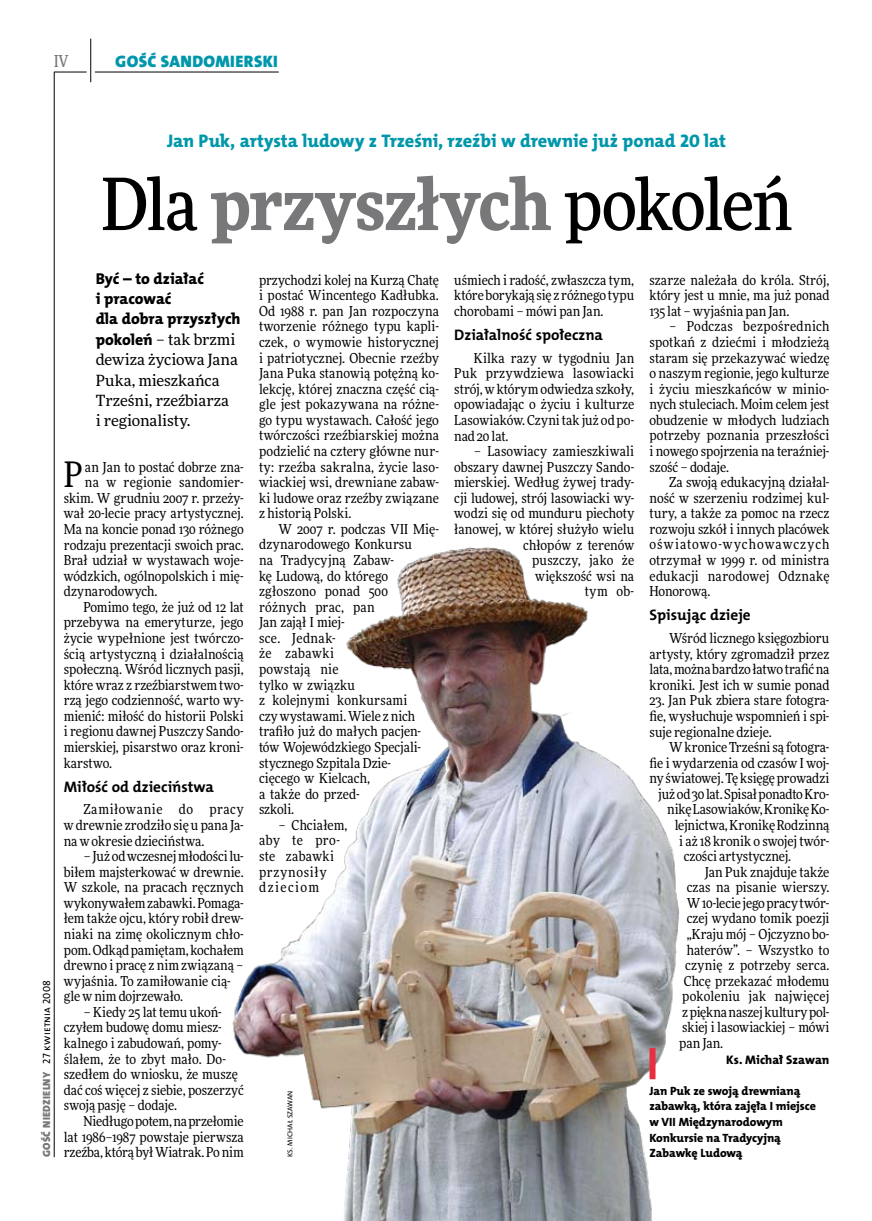
<style>
.page{position:relative;width:872px;height:1221px;background:#fff}
.page>*{position:absolute;margin:0;border:0;box-sizing:border-box;transform-origin:0 0}
.t1{font:500 72px "Freeday Narrow";letter-spacing:-.03em;color:#000}
.t2{font:35.25px "Freeday Narrow News";color:#000}
.t3{font:18.3px "The Mix HP8 Ex Bld";letter-spacing:.005em;color:#0097aa}
.t4{font:16.65px "The Mix HP9 Blk";letter-spacing:.02em;color:#0097aa}
.t5{font:500 16.5px "Freeday Narrow";color:#787779;scale:.9 1}
.t6{font:15.75px/20.4px "The Mix HP8 Ex Bld";letter-spacing:.005em;color:#000}
.t7{font:15.45px/20.4px "Freeday News";letter-spacing:-.005em;color:#000}
.t8{font:15.3px "The Mix HP7 Bld";color:#000}
.t9{font:13.8px/15.6px "Freeday Narrow News";color:#000;text-align:justify}
.t10{font:13.8px/15.6px "Freeday Narrow News";letter-spacing:.035em;color:#000}
.t11{font:12.45px "The Mix HP8 Ex Bld";letter-spacing:.005em;color:#000}
.t12{font:12px/15.6px "The Mix HP8 Ex Bld";letter-spacing:-.005em;color:#000}
.t13{font:10.5px "The Mix HP9 Blk";letter-spacing:.025em;color:#787779}
.t14{font:7.2px "The Mix HP5 Plain";letter-spacing:.025em;color:#000}
.s1{font-family:"The Mix HP5 Plain";color:#000}
.s2{font-weight:900;color:#787779}
.s3{font-family:"The Mix HP8 Ex Bld";font-size:15.75px}
</style>
<div class="page">
<hr style="left:54px;top:72px;width:1px;height:1085px;background:#000">
<hr style="left:90px;top:39px;width:1px;height:43px;background:#000">
<hr style="left:54px;top:72px;width:33px;height:1px;background:#000">
<hr style="left:95px;top:72px;width:184px;height:1px;background:#000">
<img style="left:232px;top:547px;width:448px;height:673px">
<div style="left:649px;top:1048px;width:6px;height:31px;background:#e92f3f"></div>
<p class="t5" style="left:54px;top:50px;width:17px">IV</p>
<p class="t4" style="left:115px;top:50px;width:164px">GOŚĆ SANDOMIERSKI</p>
<p class="t13" style="left:40px;top:1156px;width:178px;rotate:-90deg">GOŚĆ NIEDZIELNY <span class="s1">27 kwietnia 2008</span></p>
<h3 class="t3" style="left:167px;top:129px;width:560px">Jan Puk, artysta ludowy z Trześni, rzeźbi w drewnie już ponad 20 lat</h3>
<h1 class="t1" style="left:101px;top:159px;width:692px">Dla <span class="s2">przyszłych</span> pokoleń</h1>
<p class="t6" style="left:96px;top:268px;width:146px">Być – to działać<br>i pracować<br>dla dobra przyszłych</p>
<p class="t7" style="left:96px;top:329px;width:144px"><span class="s3">pokoleń</span> – tak brzmi dewiza życiowa Jana<br>Puka, mieszkańca<br>Trześni, rzeźbiarza<br>i regionalisty.</p>
<p class="t9" style="left:454px;top:272px;width:181px">uśmiech i radość, zwłaszcza tym, które borykają się z różnego typu chorobami – mówi pan Jan.</p>
<p class="t8" style="left:454px;top:325px;width:150px">Działalność społeczna</p>
<p class="t9" style="left:454px;top:350px;width:181px;text-indent:20px">Kilka razy w tygodniu Jan Puk przywdziewa lasowiacki strój, w którym odwiedza szkoły, opowiadając o życiu i kulturze Lasowiaków. Czyni tak już od po&shy;nad 20 lat.</p>
<p class="t9" style="left:454px;top:443px;width:181px;text-align:right">– Lasowiacy zamieszkiwali obszary dawnej Puszczy Sando&shy;mierskiej. Według żywej trady&shy;cji ludowej, strój lasowiacki wy&shy;wodzi się od munduru piechoty łanowej, w której służyło wielu chłopów z terenów<br>puszczy, jako że<br>większość wsi na<br>tym ob-</p>
<p class="t9" style="left:259px;top:272px;width:181px">przychodzi kolej na Kurzą Chatę i postać Wincentego Kadłubka.<br>Od 1988 r. pan Jan rozpoczyna tworzenie różnego typu kapli&shy;czek, o wymowie historycznej i patriotycznej. Obecnie rzeźby Jana Puka stanowią potężną ko&shy;lekcję, której znaczna część cią&shy;gle jest pokazywana na różne&shy;go typu wystawach. Całość jego twórczości rzeźbiarskiej można podzielić na cztery główne nur&shy;ty: rzeźba sakralna, życie laso&shy;wiackiej wsi, drewniane zabaw&shy;ki ludowe oraz rzeźby związane z historią Polski.</p>
<p class="t9" style="left:259px;top:521px;width:181px;text-align:left;text-indent:20px">W 2007 r. podczas VII Mię&shy;dzynarodowego Konkursu<br>na Tradycyjną Zabaw-<br>kę Ludową, do którego zgłoszono ponad 500<br>różnych prac, pan<br>Jan zajął I miej-<br>sce. Jednak-<br>że zabawki<br>powstają nie<br>tylko w związku<br>z kolejnymi konkursami<br>czy wystawami. Wiele z nich trafiło już do małych pacjen&shy;tów Wojewódzkiego Specjali&shy;stycznego Szpitala Dzie-<br>cięcego w Kielcach,<br>a także do przed-<br>szkoli.</p>
<p class="t10" style="left:259px;top:817px;width:90px;text-indent:20px">– Chciałem, aby te pro&shy;ste zabawki przynosiły dzieciom</p>
<p class="t9" style="left:649px;top:272px;width:181px">szarze należała do króla. Strój, który jest u mnie, ma już ponad 135 lat – wyjaśnia pan Jan.</p>
<p class="t9" style="left:649px;top:318px;width:181px;text-indent:20px">– Podczas bezpośrednich spotkań z dziećmi i młodzieżą staram się przekazywać wiedzę o naszym regionie, jego kulturze i życiu mieszkańców w minio&shy;nych stuleciach. Moim celem jest obudzenie w młodych ludziach potrzeby poznania przeszłości i nowego spojrzenia na teraźniej&shy;szość – dodaje.</p>
<p class="t9" style="left:649px;top:474px;width:181px;text-indent:20px">Za swoją edukacyjną działal&shy;ność w szerzeniu rodzimej kul&shy;tury, a także za pomoc na rzecz rozwoju szkół i innych placówek oświatowo-wychowawczych otrzymał w 1999 r. od ministra edukacji narodowej Odznakę Honorową.</p>
<p class="t8" style="left:649px;top:605px;width:103px">Spisując dzieje</p>
<p class="t9" style="left:649px;top:630px;width:181px;text-indent:20px">Wśród licznego księgozbioru artysty, który zgromadził przez lata, można bardzo łatwo trafić na kroniki. Jest ich w sumie ponad</p>
<p class="t9" style="left:649px;top:692px;width:181px">23. Jan Puk zbiera stare fotogra&shy;fie, wysłuchuje wspomnień i spi&shy;suje regionalne dzieje.</p>
<p class="t9" style="left:669px;top:739px;width:162px">Wkronice Trześni są fotogra-</p>
<p class="t9" style="left:649px;top:754px;width:181px">fie i wydarzenia od czasów I woj-</p>
<p class="t9" style="left:649px;top:770px;width:181px">ny światowej. Tę księgę prowadzi</p>
<p class="t9" style="left:658px;top:785px;width:173px">już od 30 lat. Spisał ponadto Kro-</p>
<p class="t9" style="left:667px;top:801px;width:164px">nikę Lasowiaków, Kronikę Ko-</p>
<p class="t9" style="left:674px;top:817px;width:156px">lejnictwa, Kronikę Rodzinną</p>
<p class="t9" style="left:679px;top:832px;width:152px">i aż 18 kronik o swojej twór-</p>
<p class="t9" style="left:683px;top:848px;width:109px">czości artystycznej.</p>
<p class="t9" style="left:705px;top:863px;width:126px">Jan Puk znajduje także</p>
<p class="t9" style="left:686px;top:879px;width:144px">czas na pisanie wierszy.</p>
<p class="t9" style="left:686px;top:894px;width:144px">W10-lecie jego pracy twór-</p>
<p class="t9" style="left:686px;top:910px;width:144px">czej wydano tomik poezji</p>
<p class="t9" style="left:686px;top:926px;width:144px">„Kraju mój – Ojczyzno bo-</p>
<p class="t9" style="left:686px;top:941px;width:144px">haterów”. – Wszystko to</p>
<p class="t9" style="left:685px;top:957px;width:146px">czynię z potrzeby serca.</p>
<p class="t9" style="left:683px;top:972px;width:147px">Chcę przekazać młodemu</p>
<p class="t9" style="left:682px;top:988px;width:149px">pokoleniu jak najwięcej</p>
<p class="t9" style="left:682px;top:1003px;width:149px">zpiękna naszej kultury pol-</p>
<p class="t9" style="left:682px;top:1019px;width:149px">skiej i lasowiackiej – mówi</p>
<p class="t9" style="left:679px;top:1035px;width:46px">pan Jan.</p>
<p class="t11" style="left:726px;top:1051px;width:105px">Ks. Michał Szawan</p>
<p class="t12" style="left:649px;top:1082px;width:168px">Jan Puk ze swoją drewnianą zabawką, która zajęła I miejsce w VII Międzynarodowym<br>Konkursie na Tradycyjną</p>
<h2 class="t2" style="left:64px;top:453px;width:21px">P</h2>
<p class="t9" style="left:85px;top:459px;width:160px">an Jan to postać dobrze zna-</p>
<p class="t9" style="left:85px;top:474px;width:160px">na w regionie sandomier-</p>
<p class="t9" style="left:64px;top:490px;width:181px">skim. W grudniu 2007 r. przeży-</p>
<p class="t9" style="left:64px;top:505px;width:181px">wał 20-lecie pracy artystycznej.</p>
<p class="t9" style="left:64px;top:521px;width:181px">Ma na koncie ponad 130 różnego</p>
<p class="t9" style="left:64px;top:536px;width:181px">rodzaju prezentacji swoich prac.</p>
<p class="t9" style="left:64px;top:552px;width:181px">Brał udział w wystawach woje-</p>
<p class="t9" style="left:64px;top:568px;width:181px">wódzkich, ogólnopolskich i mię-</p>
<p class="t9" style="left:64px;top:583px;width:95px">dzynarodowych.</p>
<p class="t9" style="left:83px;top:599px;width:162px">Pomimo tego, że już od 12 lat</p>
<p class="t9" style="left:64px;top:614px;width:181px">przebywa na emeryturze, jego</p>
<p class="t9" style="left:64px;top:630px;width:181px">życie wypełnione jest twórczo-</p>
<p class="t9" style="left:64px;top:645px;width:181px">ścią artystyczną i działalnością</p>
<p class="t9" style="left:64px;top:661px;width:181px">społeczną. Wśród licznych pasji,</p>
<p class="t9" style="left:64px;top:676px;width:181px">które wraz z rzeźbiarstwem two-</p>
<p class="t9" style="left:64px;top:692px;width:181px">rzą jego codzienność, warto wy-</p>
<p class="t9" style="left:64px;top:708px;width:181px">mienić: miłość do historii Polski</p>
<p class="t9" style="left:64px;top:723px;width:181px">i regionu dawnej Puszczy Sando-</p>
<p class="t9" style="left:64px;top:739px;width:181px">mierskiej, pisarstwo oraz kroni-</p>
<p class="t9" style="left:64px;top:754px;width:50px">karstwo.</p>
<p class="t8" style="left:64px;top:776px;width:152px">Miłość od dzieciństwa</p>
<p class="t9" style="left:64px;top:801px;width:181px;text-indent:20px">Zamiłowanie do pracy w drewnie zrodziło się u pana Ja&shy;na w okresie dzieciństwa.</p>
<p class="t9" style="left:64px;top:848px;width:181px;text-align:left;text-indent:20px">– Już od wczesnej młodości lu&shy;biłem majsterkować w drewnie.<br>W szkole, na pracach ręcznych wykonywałem zabawki. Pomaga&shy;łem także ojcu, który robił drew&shy;niaki na zimę okolicznym chło&shy;pom. Odkąd pamiętam, kochałem drewno i pracę z nim związaną – wyjaśnia. To zamiłowanie cią&shy;gle w nim dojrzewało.</p>
<p class="t9" style="left:64px;top:1003px;width:181px;text-align:left;text-indent:20px">– Kiedy 25 lat temu ukoń&shy;czyłem budowę domu miesz&shy;kalnego i zabudowań, pomy&shy;ślałem, że to zbyt mało. Do&shy;szedłem do wniosku, że muszę dać coś więcej z siebie, poszerzyć swoją pasję – dodaje.</p>
<p class="t9" style="left:64px;top:1112px;width:181px;text-indent:20px">Niedługo potem, na przełomie lat 1986–1987 powstaje pierwsza rzeźba, którą był Wiatrak. Po nim</p>
<p class="t14" style="left:285px;top:1156px;width:67px;rotate:-90deg">ks. Michał Szawan</p>
<p class="t12" style="left:649px;top:1145px;width:95px">Zabawkę Ludową</p>
</div>
